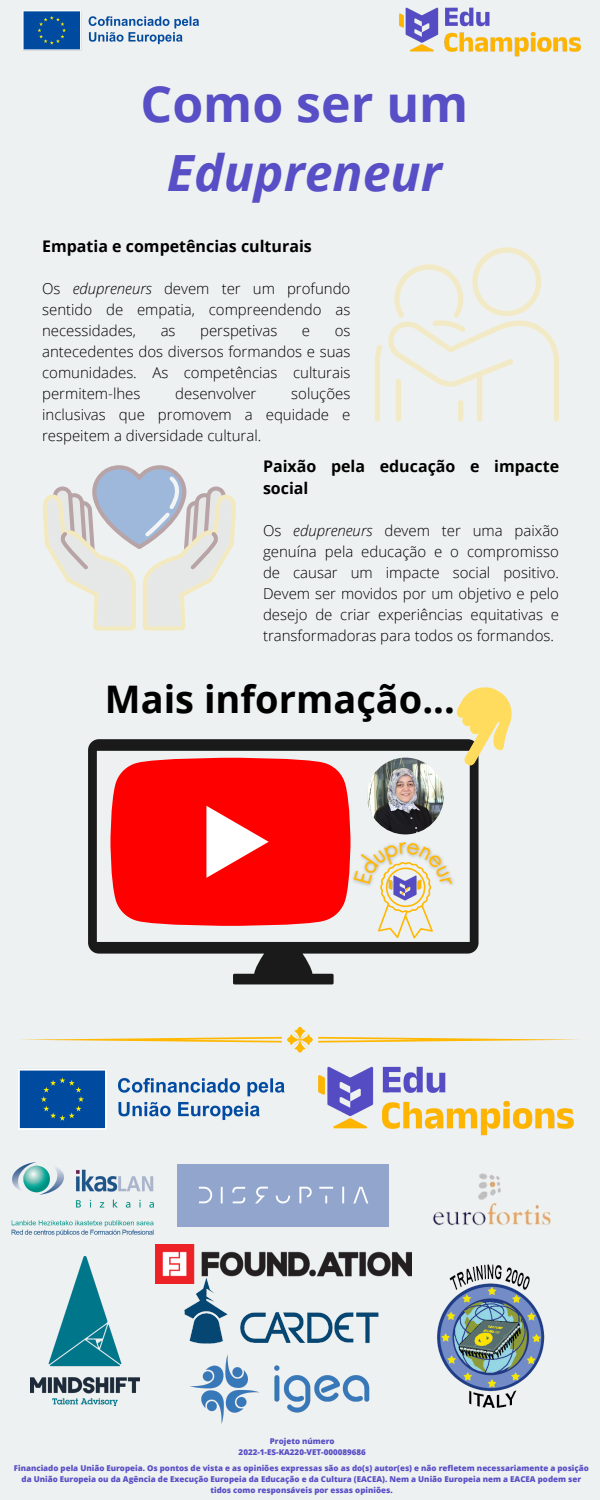
<style>
.page{position:relative;width:600px;height:1500px;background:#eef1f1}
.page>*{position:absolute;margin:0;border:0;box-sizing:border-box;transform-origin:0 0}
.t1{font:italic 700 50px/69.8px "Open Sans";color:#584ec5;text-align:center}
.t2{font:700 38px "Open Sans";color:#000}
.t3{font:700 16px/21.8px "Open Sans";color:#000}
.t4{font:300 15px/21px "Open Sans";color:#000;text-align:justify}
.t5{font:800 8px/10.7px "Open Sans";color:#584ec5;text-align:center}
.s1{font-style:normal}
.s2{font-style:italic}
</style>
<div class="page">
<svg style="left:88px;top:739px;width:391px;height:245px"></svg>
<img style="left:367px;top:758px;width:77px;height:76px;border-radius:50%">
<svg style="left:436px;top:687px;width:76px;height:90px"></svg>
<img style="left:327px;top:1066px;width:247px;height:70px">
<img style="left:399px;top:7px;width:182px;height:50px">
<img style="left:12px;top:1162px;width:141px;height:74px">
<img style="left:31px;top:1256px;width:108px;height:149px">
<img style="left:181px;top:1283px;width:198px;height:61px">
<img style="left:411px;top:1251px;width:134px;height:157px">
<img style="left:155px;top:1244px;width:256px;height:39px">
<div style="left:177px;top:1164px;width:212px;height:62px;background:#91a5cd"></div>
<img style="left:433px;top:1173px;width:118px;height:53px">
<img style="left:190px;top:1354px;width:180px;height:70px">
<svg style="left:21px;top:1027px;width:558px;height:25px"></svg>
<svg style="left:375px;top:247px;width:184px;height:175px"></svg>
<svg style="left:42px;top:465px;width:194px;height:165px"></svg>
<img style="left:346px;top:833px;width:116px;height:61px">
<img style="left:22px;top:10px;width:177px;height:41px">
<img style="left:18px;top:1068px;width:357px;height:63px">
<svg style="left:354px;top:842px;width:98px;height:96px"></svg>
<p class="t1" style="left:140px;top:67px;width:329px"><span class="s1">Como ser um<br></span>Edupreneur</p>
<p class="t3" style="left:42px;top:235px;width:271px">Empatia e competências culturais</p>
<p class="t4" style="left:42px;top:278px;width:310px">Os <span class="s2">edupreneurs</span> devem ter um profundo sentido de empatia, compreendendo as necessidades,</p>
<p class="t4" style="left:161px;top:320px;width:16px">as</p>
<p class="t4" style="left:200px;top:320px;width:79px">perspetivas</p>
<p class="t4" style="left:302px;top:320px;width:10px">e</p>
<p class="t4" style="left:42px;top:320px;width:310px;text-indent:293px">os antecedentes dos diversos formandos e suas comunidades. As competências culturais permitem-lhes</p>
<p class="t4" style="left:42px;top:383px;width:310px;text-indent:249px">soluções inclusivas que promovem a equidade e respeitem a diversidade cultural.</p>
<h3 class="t3" style="left:263px;top:455px;width:298px">Paixão pela educação e impacte social</h3>
<p class="t4" style="left:263px;top:519px;width:298px">Os <span class="s2">edupreneurs</span> devem ter uma paixão genuína pela educação e o compromisso de causar um impacte social positivo.<br>Devem ser movidos por um objetivo e pelo desejo de criar experiências equitativas e transformadoras para todos os formandos.</p>
<p class="t2" style="left:105px;top:672px;width:351px">Mais informação...</p>
<p class="t4" style="left:175px;top:383px;width:83px">desenvolver</p>
<p class="t5" style="left:239px;top:1436px;width:129px">Projeto número<br>2022-1-ES-KA220-VET-000089686</p>
<p class="t5" style="left:14px;top:1463px;width:577px">Financiado pela União Europeia. Os pontos de vista e as opiniões expressas são as do(s) autor(es) e não refletem necessariamente a posição da União Europeia ou da Agência de Execução Europeia da Educação e da Cultura (EACEA). Nem a União Europeia nem a EACEA podem ser tidos como responsáveis por essas opiniões.</p>
</div>
